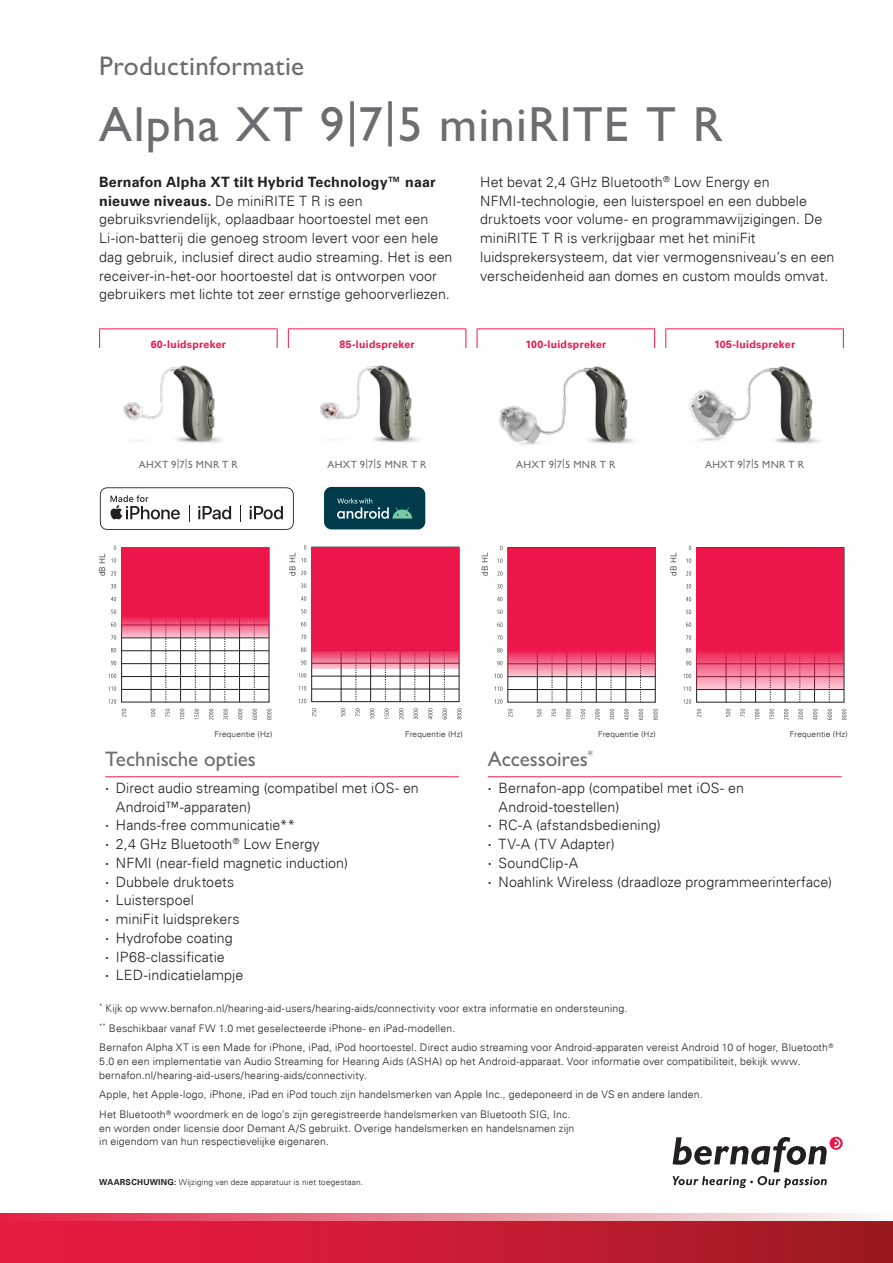
<style>
.page{position:relative;width:893px;height:1263px;background:#fff}
.page>*{position:absolute;margin:0;border:0;box-sizing:border-box;transform-origin:0 0}
.t1{font:500 49.5px "Gill Sans MT Pro";letter-spacing:.025em;color:#6c6d70}
.t2{font:500 27px "Gill Sans MT Pro";letter-spacing:.01em;color:#6c6d70}
.t3{font:500 21px "Gill Sans MT Pro";letter-spacing:-.005em;color:#6c6d70}
.t4{font:300 14.25px/18.8px "Univers Com 45";letter-spacing:.005em;color:#231f20}
.t5{font:700 14.25px "Univers Com 65";letter-spacing:.015em;color:#231f20}
.t6{font:300 10.5px/20px "Univers Com 45";letter-spacing:.015em;color:#231f20}
.t7{font:700 10.5px "Univers Com 65";letter-spacing:.03em;color:#ed164b}
.t8{font:500 10.5px "Gill Sans MT Pro";letter-spacing:.035em;color:#6c6d70}
.t9{font:300 8.25px "Univers Com 45";letter-spacing:.02em;color:#231f20}
.s1{font-family:"Univers Com 65";font-weight:700}
</style>
<div class="page">
<div style="left:0;top:1214px;width:893px;height:49px;background:linear-gradient(to right,#f01b45,#a01b21)"></div>
<svg style="left:0;top:1214px;width:893px;height:7px"></svg>
<hr style="left:105px;top:776px;width:354px;height:1px;background:#ed164b">
<hr style="left:488px;top:776px;width:354px;height:1px;background:#ed164b">
<svg style="left:673px;top:1137px;width:170px;height:51px"></svg>
<svg style="left:100px;top:487px;width:194px;height:43px"></svg>
<div style="left:324px;top:487px;width:101px;height:42px;background:#003b4c;border-radius:7px"></div>
<svg style="left:337px;top:498px;width:75px;height:21px"></svg>
<hr style="left:99px;top:328px;width:179px;height:1px;background:#ed164b">
<svg style="left:99px;top:329px;width:1px;height:19px"></svg>
<svg style="left:277px;top:329px;width:1px;height:19px"></svg>
<hr style="left:288px;top:328px;width:178px;height:1px;background:#ed164b">
<svg style="left:288px;top:329px;width:1px;height:19px"></svg>
<svg style="left:465px;top:329px;width:1px;height:19px"></svg>
<hr style="left:477px;top:328px;width:178px;height:1px;background:#ed164b">
<svg style="left:477px;top:329px;width:1px;height:19px"></svg>
<svg style="left:654px;top:329px;width:1px;height:19px"></svg>
<hr style="left:665px;top:328px;width:179px;height:1px;background:#ed164b">
<svg style="left:665px;top:329px;width:1px;height:19px"></svg>
<svg style="left:843px;top:329px;width:1px;height:19px"></svg>
<img style="left:123px;top:365px;width:99px;height:78px">
<img style="left:320px;top:365px;width:98px;height:78px">
<img style="left:499px;top:366px;width:135px;height:79px">
<img style="left:689px;top:366px;width:130px;height:78px">
<svg style="left:108px;top:546px;width:161px;height:157px"></svg>
<svg style="left:122px;top:709px;width:4px;height:8px"></svg>
<svg style="left:151px;top:709px;width:4px;height:8px"></svg>
<svg style="left:165px;top:709px;width:5px;height:8px"></svg>
<svg style="left:180px;top:709px;width:4px;height:10px"></svg>
<svg style="left:194px;top:709px;width:5px;height:10px"></svg>
<svg style="left:209px;top:709px;width:4px;height:11px"></svg>
<svg style="left:224px;top:709px;width:4px;height:11px"></svg>
<svg style="left:238px;top:709px;width:4px;height:11px"></svg>
<svg style="left:253px;top:709px;width:4px;height:11px"></svg>
<svg style="left:267px;top:709px;width:4px;height:11px"></svg>
<div style="left:122px;top:548px;width:147px;height:69px;background:#ed164b"></div>
<svg style="left:122px;top:617px;width:147px;height:21px"></svg>
<svg style="left:298px;top:545px;width:163px;height:174px"></svg>
<div style="left:312px;top:547px;width:147px;height:103px;background:#ed164b"></div>
<svg style="left:312px;top:650px;width:147px;height:19px"></svg>
<svg style="left:508px;top:547px;width:148px;height:155px"></svg>
<svg style="left:497px;top:558px;width:5px;height:5px"></svg>
<svg style="left:497px;top:571px;width:5px;height:5px"></svg>
<svg style="left:497px;top:584px;width:5px;height:4px"></svg>
<svg style="left:497px;top:597px;width:5px;height:4px"></svg>
<svg style="left:497px;top:610px;width:5px;height:4px"></svg>
<svg style="left:497px;top:622px;width:5px;height:5px"></svg>
<svg style="left:497px;top:635px;width:5px;height:5px"></svg>
<svg style="left:497px;top:648px;width:5px;height:4px"></svg>
<svg style="left:497px;top:661px;width:5px;height:4px"></svg>
<svg style="left:495px;top:674px;width:7px;height:4px"></svg>
<svg style="left:495px;top:686px;width:7px;height:5px"></svg>
<svg style="left:495px;top:699px;width:7px;height:5px"></svg>
<svg style="left:508px;top:709px;width:4px;height:8px"></svg>
<svg style="left:537px;top:709px;width:4px;height:8px"></svg>
<svg style="left:552px;top:709px;width:4px;height:8px"></svg>
<svg style="left:566px;top:709px;width:4px;height:11px"></svg>
<svg style="left:581px;top:709px;width:4px;height:11px"></svg>
<svg style="left:595px;top:709px;width:5px;height:11px"></svg>
<svg style="left:610px;top:709px;width:4px;height:11px"></svg>
<svg style="left:624px;top:709px;width:5px;height:11px"></svg>
<svg style="left:639px;top:709px;width:4px;height:11px"></svg>
<svg style="left:653px;top:709px;width:5px;height:11px"></svg>
<div style="left:508px;top:548px;width:147px;height:102px;background:#ed164b"></div>
<svg style="left:508px;top:650px;width:147px;height:26px"></svg>
<svg style="left:683px;top:546px;width:163px;height:174px"></svg>
<div style="left:697px;top:548px;width:147px;height:102px;background:#ed164b"></div>
<svg style="left:697px;top:650px;width:147px;height:39px"></svg>
<h2 class="t2" style="left:99px;top:50px;width:206px">Productinformatie</h2>
<h1 class="t1" style="left:99px;top:95px;width:625px">Alpha XT 9|7|5 miniRITE T R</h1>
<p class="t5" style="left:99px;top:173px;width:338px">Bernafon Alpha XT tilt Hybrid Technology™ naar</p>
<p class="t4" style="left:99px;top:191px;width:355px"><span class="s1">nieuwe niveaus.</span> De miniRITE T R is een gebruiksvriendelijk, oplaadbaar hoortoestel met een Li-ion-batterij die genoeg stroom levert voor een hele dag gebruik, inclusief direct audio streaming. Het is een receiver-in-het-oor hoortoestel dat is ontworpen voor gebruikers met lichte tot zeer ernstige gehoorverliezen.</p>
<p class="t4" style="left:480px;top:172px;width:356px">Het bevat 2,4 GHz Bluetooth<sup>®</sup> Low Energy en NFMI-technologie, een luisterspoel en een dubbele druktoets voor volume- en programmawijzigingen. De miniRITE T R is verkrijgbaar met het miniFit luidsprekersysteem, dat vier vermogensniveau’s en een verscheidenheid aan domes en custom moulds omvat.</p>
<p class="t7" style="left:151px;top:338px;width:77px">60-luidspreker</p>
<p class="t7" style="left:339px;top:338px;width:77px">85-luidspreker</p>
<p class="t7" style="left:525px;top:338px;width:82px">100-luidspreker</p>
<p class="t7" style="left:714px;top:338px;width:83px">105-luidspreker</p>
<p class="t8" style="left:139px;top:458px;width:101px">AHXT 9|7|5 MNR T R</p>
<p class="t8" style="left:328px;top:458px;width:101px">AHXT 9|7|5 MNR T R</p>
<p class="t8" style="left:516px;top:458px;width:101px">AHXT 9|7|5 MNR T R</p>
<p class="t8" style="left:705px;top:458px;width:101px">AHXT 9|7|5 MNR T R</p>
<p class="t9" style="left:97px;top:576px;width:25px;rotate:-90deg">dB HL</p>
<p class="t9" style="left:287px;top:576px;width:25px;rotate:-90deg">dB HL</p>
<p class="t9" style="left:480px;top:576px;width:25px;rotate:-90deg">dB HL</p>
<p class="t9" style="left:668px;top:576px;width:25px;rotate:-90deg">dB HL</p>
<p class="t9" style="left:214px;top:729px;width:59px">Frequentie (Hz)</p>
<p class="t9" style="left:405px;top:729px;width:59px">Frequentie (Hz)</p>
<p class="t9" style="left:598px;top:729px;width:59px">Frequentie (Hz)</p>
<p class="t9" style="left:790px;top:729px;width:59px">Frequentie (Hz)</p>
<h3 class="t3" style="left:105px;top:746px;width:152px">Technische opties</h3>
<h3 class="t3" style="left:488px;top:746px;width:107px">Accessoires<sup>*</sup></h3>
<p class="t4" style="left:105px;top:778px;width:315px"><span class="s1">·</span> Direct audio streaming (compatibel met iOS- en</p>
<p class="t4" style="left:116px;top:797px;width:137px">Android™-apparaten)</p>
<p class="t4" style="left:105px;top:816px;width:192px"><span class="s1">·</span> Hands-free communicatie**</p>
<p class="t4" style="left:105px;top:835px;width:216px"><span class="s1">·</span> 2,4 GHz Bluetooth<sup>®</sup> Low Energy</p>
<p class="t4" style="left:105px;top:853px;width:244px"><span class="s1">·</span> NFMI (near-field magnetic induction)</p>
<p class="t4" style="left:105px;top:872px;width:130px"><span class="s1">·</span> Dubbele druktoets</p>
<p class="t4" style="left:105px;top:891px;width:90px"><span class="s1">·</span> Luisterspoel</p>
<p class="t4" style="left:105px;top:910px;width:136px"><span class="s1">·</span> miniFit luidsprekers</p>
<p class="t4" style="left:105px;top:928px;width:129px"><span class="s1">·</span> Hydrofobe coating</p>
<p class="t4" style="left:105px;top:947px;width:121px"><span class="s1">·</span> IP68-classificatie</p>
<p class="t4" style="left:105px;top:966px;width:140px"><span class="s1">·</span> LED-indicatielampje</p>
<p class="t4" style="left:488px;top:778px;width:258px"><span class="s1">·</span> Bernafon-app (compatibel met iOS- en</p>
<p class="t4" style="left:499px;top:797px;width:122px">Android-toestellen)</p>
<p class="t4" style="left:488px;top:816px;width:174px"><span class="s1">·</span> RC-A (afstandsbediening)</p>
<p class="t4" style="left:488px;top:835px;width:128px"><span class="s1">·</span> TV-A (TV Adapter)</p>
<p class="t4" style="left:488px;top:853px;width:92px"><span class="s1">·</span> SoundClip-A</p>
<p class="t4" style="left:488px;top:872px;width:346px"><span class="s1">·</span> Noahlink Wireless (draadloze programmeerinterface)</p>
<p class="t6" style="left:99px;top:998px;width:736px"><sup>*</sup> Kijk op www.bernafon.nl/hearing-aid-users/hearing-aids/connectivity voor extra informatie en ondersteuning.<br><sup>**</sup> Beschikbaar vanaf FW 1.0 met geselecteerde iPhone- en iPad-modellen.<br>Bernafon Alpha XT is een Made for iPhone, iPad, iPod hoortoestel. Direct audio streaming voor Android-apparaten vereist Android 10 of hoger, Bluetooth<sup>®</sup></p>
<p class="t6" style="left:99px;top:1054px;width:703px;line-height:13.5px">5.0 en een implementatie van Audio Streaming for Hearing Aids (ASHA) op het Android-apparaat. Voor informatie over compatibiliteit, bekijk www. bernafon.nl/hearing-aid-users/hearing-aids/connectivity.</p>
<p class="t6" style="left:99px;top:1085px;width:605px">Apple, het Apple-logo, iPhone, iPad en iPod touch zijn handelsmerken van Apple Inc., gedeponeerd in de VS en andere landen.<br>Het Bluetooth<sup>®</sup> woordmerk en de logo’s zijn geregistreerde handelsmerken van Bluetooth SIG, Inc.</p>
<p class="t6" style="left:99px;top:1121px;width:477px;line-height:13.5px">en worden onder licensie door Demant A/S gebruikt. Overige handelsmerken en handelsnamen zijn in eigendom van hun respectievelijke eigenaren.</p>
<p class="t9" style="left:99px;top:1177px;width:266px"><span class="s1">WAARSCHUWING:</span> Wijziging van deze apparatuur is niet toegestaan.</p>
</div>
